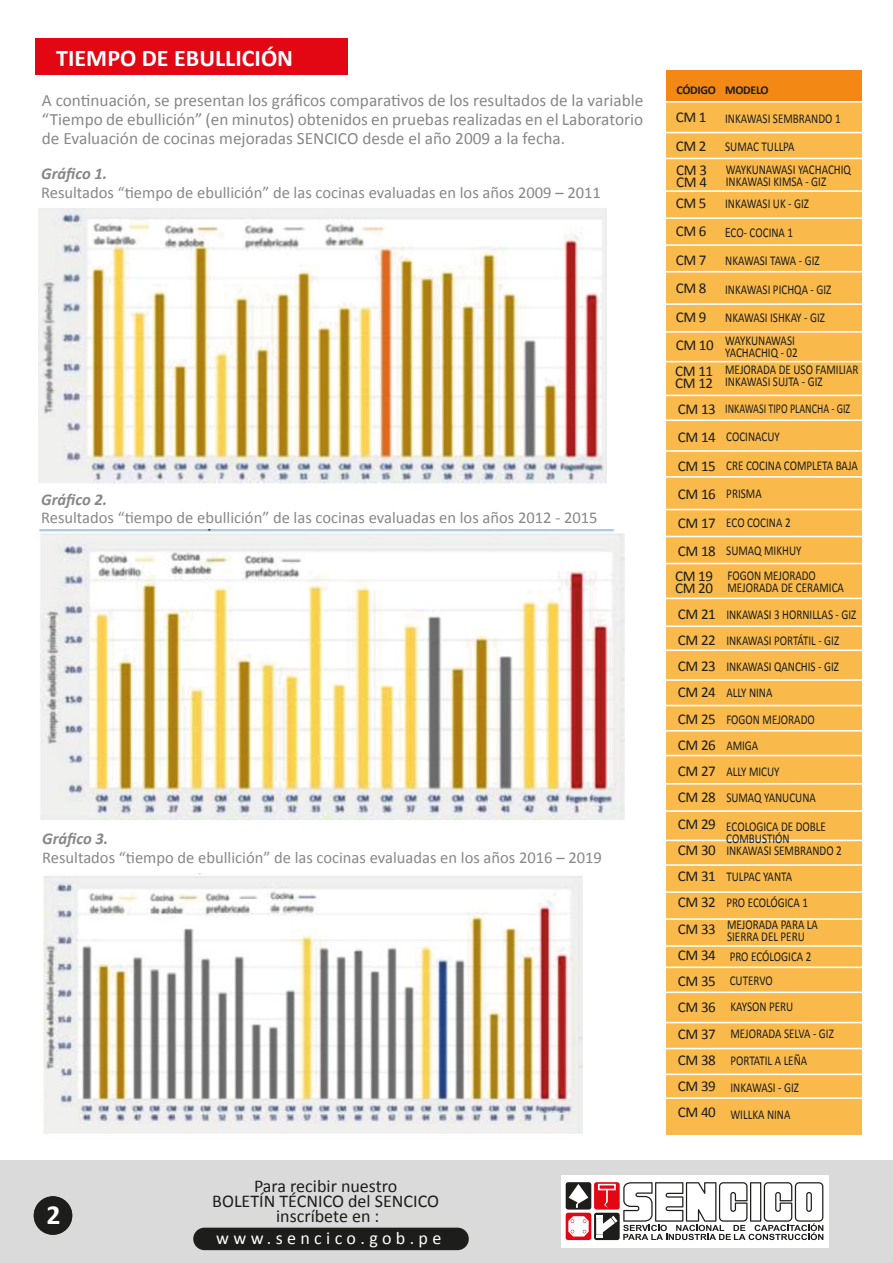
<style>
.page{position:relative;width:893px;height:1263px;background:#fff}
.page>*{position:absolute;margin:0;border:0;box-sizing:border-box;transform-origin:0 0}
.t1{font:700 27.75px "Calibri";color:#fff}
.t2{font:700 24px "Calibri";color:#fff}
.t3{font:18px/15px "Calibri";color:#1d1d1b;text-align:center}
.t4{font:18px "Calibri";letter-spacing:.24em;color:#fff}
.t5{font:17.25px/18.8px "Calibri";color:#878787;text-align:justify}
.t6{font:16.5px "Calibri";color:#878787}
.t7{font:italic 700 16.5px "Calibri";color:#878787}
.t8{font:15px/26.2px "Calibri";letter-spacing:-.025em;color:#1d1d1b}
.t9{font:13.5px/28.5px "Calibri";color:#1d1d1b;scale:.82 1}
.t10{font:13.5px "Calibri";color:#1d1d1b;scale:.74 1}
.t11{font:700 12px "Calibri";letter-spacing:-.025em;color:#1d1d1b}
.s1{font-family:"Myriad Pro"}
</style>
<div class="page">
<div style="left:35px;top:38px;width:313px;height:36px;background:#e30613"></div>
<div style="left:666px;top:70px;width:195px;height:1064px;background:#f9ba4b"></div>
<div style="left:666px;top:70px;width:195px;height:32px;background:#f38814"></div>
<div style="left:0;top:1160px;width:893px;height:103px;background:#dadada"></div>
<div style="left:561px;top:1175px;width:267px;height:72px;background:#fff"></div>
<div style="left:566px;top:1182px;width:25px;height:27px;background:#1d1d1b;border-radius:3px"></div>
<svg style="left:569px;top:1184px;width:19px;height:24px"></svg>
<div style="left:594px;top:1182px;width:26px;height:27px;background:#e30613;border-radius:3px"></div>
<div style="left:594px;top:1213px;width:26px;height:27px;background:#1d1d1b;border-radius:3px"></div>
<div style="left:566px;top:1213px;width:25px;height:27px;background:#e30613;border-radius:3px"></div>
<svg style="left:568px;top:1216px;width:21px;height:20px"></svg>
<svg style="left:596px;top:1182px;width:227px;height:58px"></svg>
<div style="left:34px;top:1196px;width:38px;height:39px;background:#1d1d1b;border-radius:50%"></div>
<div style="left:193px;top:1228px;width:276px;height:22px;background:#1d1d1b;border-radius:11px"></div>
<img style="left:38px;top:208px;width:569px;height:276px">
<img style="left:39px;top:530px;width:586px;height:290px">
<img style="left:43px;top:873px;width:539px;height:261px">
<hr style="left:660px;top:101px;width:206px;height:2px;background:#fff">
<hr style="left:660px;top:132px;width:206px;height:1px;background:#fff">
<hr style="left:660px;top:158px;width:206px;height:1px;background:#fff">
<hr style="left:660px;top:190px;width:206px;height:2px;background:#fff">
<hr style="left:660px;top:217px;width:206px;height:2px;background:#fff">
<hr style="left:660px;top:244px;width:206px;height:2px;background:#fff">
<hr style="left:660px;top:271px;width:206px;height:2px;background:#fff">
<hr style="left:660px;top:303px;width:206px;height:2px;background:#fff">
<hr style="left:660px;top:331px;width:206px;height:2px;background:#fff">
<hr style="left:660px;top:361px;width:206px;height:1px;background:#fff">
<hr style="left:660px;top:395px;width:206px;height:1px;background:#fff">
<hr style="left:660px;top:419px;width:206px;height:2px;background:#fff">
<hr style="left:660px;top:450px;width:206px;height:2px;background:#fff">
<hr style="left:660px;top:476px;width:206px;height:2px;background:#fff">
<hr style="left:660px;top:509px;width:206px;height:1px;background:#fff">
<hr style="left:660px;top:536px;width:206px;height:1px;background:#fff">
<hr style="left:660px;top:563px;width:206px;height:1px;background:#fff">
<hr style="left:660px;top:755px;width:206px;height:1px;background:#fff">
<hr style="left:660px;top:730px;width:206px;height:2px;background:#fff">
<hr style="left:660px;top:598px;width:206px;height:1px;background:#fff">
<hr style="left:660px;top:625px;width:206px;height:2px;background:#fff">
<hr style="left:660px;top:649px;width:206px;height:2px;background:#fff">
<hr style="left:660px;top:679px;width:206px;height:2px;background:#fff">
<hr style="left:660px;top:705px;width:206px;height:1px;background:#fff">
<hr style="left:660px;top:783px;width:206px;height:2px;background:#fff">
<hr style="left:660px;top:810px;width:206px;height:2px;background:#fff">
<hr style="left:660px;top:840px;width:206px;height:1px;background:#fff">
<hr style="left:660px;top:864px;width:206px;height:2px;background:#fff">
<hr style="left:660px;top:891px;width:206px;height:2px;background:#fff">
<hr style="left:660px;top:918px;width:206px;height:2px;background:#fff">
<hr style="left:660px;top:1097px;width:206px;height:2px;background:#fff">
<hr style="left:660px;top:1073px;width:206px;height:2px;background:#fff">
<hr style="left:660px;top:945px;width:206px;height:2px;background:#fff">
<hr style="left:660px;top:966px;width:206px;height:2px;background:#fff">
<hr style="left:660px;top:991px;width:206px;height:2px;background:#fff">
<hr style="left:660px;top:1022px;width:206px;height:1px;background:#fff">
<hr style="left:660px;top:1048px;width:206px;height:1px;background:#fff">
<h2 class="t2" style="left:56px;top:43px;width:238px">TIEMPO DE EBULLICIÓN</h2>
<p class="t5" style="left:42px;top:90px;width:603px">A continuación, se presentan los gráficos comparativos de los resultados de la variable “Tiempo de ebullición” (en minutos) obtenidos en pruebas realizadas en el Laboratorio de Evaluación de cocinas mejoradas SENCICO desde el año 2009 a la fecha.</p>
<p class="t7" style="left:41px;top:163px;width:68px">Gráfico 1.</p>
<p class="t6" style="left:41px;top:182px;width:561px">Resultados “tiempo de ebullición” de las cocinas evaluadas en los años 2009 – 2011</p>
<p class="t7" style="left:41px;top:489px;width:68px">Gráfico 2.</p>
<p class="t6" style="left:41px;top:508px;width:558px">Resultados “tiempo de ebullición” de las cocinas evaluadas en los años 2012 - 2015</p>
<p class="t7" style="left:42px;top:829px;width:68px">Gráfico 3.</p>
<p class="t6" style="left:42px;top:847px;width:561px">Resultados “tiempo de ebullición” de las cocinas evaluadas en los años 2016 – 2019</p>
<h1 class="t1" style="left:46px;top:1197px;width:16px">12</h1>
<h3 class="t3" style="left:212px;top:1177px;width:228px">Para recibir nuestro<br>BOLETÍN TÉCNICO del SENCICO inscríbete en :</h3>
<h3 class="t4" style="left:216px;top:1226px;width:227px">www.sencico.gob.pe</h3>
<p class="t11" style="left:676px;top:83px;width:94px">CÓDIGO MODELO</p>
<p class="t9" style="left:725px;top:103px;width:142px">INKAWASI SEMBRANDO 1<br>SUMAC TULLPA</p>
<p class="t8" style="left:676px;top:102px;width:32px;line-height:28.5px">CM 1<br>CM 2</p>
<p class="t8" style="left:676px;top:163px;width:32px;line-height:12px">CM 3<br>CM 4</p>
<p class="t9" style="left:726px;top:162px;width:154px;line-height:12px">WAYKUNAWASI YACHACHIQ<br>INKAWASI KIMSA - GIZ</p>
<p class="t8" style="left:676px;top:188px;width:40px;line-height:28.5px">CM 5<br>CM 6<br>CM 7<br>CM 8<br>CM 9<br>CM 10</p>
<p class="t9" style="left:725px;top:189px;width:131px">INKAWASI UK - GIZ<br><span class="s1">E</span>CO- COCINA 1<br>NKAWASI TAWA - GIZ<br>INKAWASI PICHQA - GIZ<br>NKAWASI ISHKAY - GIZ</p>
<p class="t9" style="left:725px;top:334px;width:90px;line-height:12px">WAYKUNAWASI<br>YACHACHIQ - 02</p>
<p class="t8" style="left:675px;top:365px;width:40px;line-height:12px">CM 11<br>CM 12</p>
<p class="t9" style="left:725px;top:363px;width:164px;line-height:12px">MEJORADA DE USO FAMILIAR<br>INKAWASI SUJTA - GIZ</p>
<p class="t8" style="left:678px;top:394px;width:40px;line-height:28.5px;text-align:justify">CM 13<br>CM 14<br>CM 15<br>CM 16<br>CM 17<br>CM 18</p>
<p class="t10" style="left:725px;top:400px;width:171px">INKAWASI TIPO PLANCHA - GIZ</p>
<p class="t9" style="left:727px;top:568px;width:144px;line-height:12px">FOGON MEJORADO<br>MEJORADA DE CERAMICA</p>
<p class="t9" style="left:726px;top:600px;width:160px;line-height:26.2px">INKAWASI 3 HORNILLAS - GIZ<br>INKAWASI PORTÁTIL - GIZ<br>INKAWASI QANCHIS - GIZ<br>ALLY NINA<br>FOGON MEJORADO<br>AMIGA<br>ALLY MICUY<br>SUMAQ YANUCUNA</p>
<p class="t9" style="left:726px;top:422px;width:162px">COCINACUY<br>CRE COCINA COMPLETA BAJA<br>PRISMA<br>ECO COCINA 2<br>SUMAQ MIKHUY</p>
<p class="t8" style="left:675px;top:570px;width:40px;line-height:12px">CM 19<br>CM 20</p>
<p class="t8" style="left:678px;top:600px;width:40px;text-align:justify">CM 21<br>CM 22<br>CM 23<br>CM 24<br>CM 25<br>CM 26<br>CM 27<br>CM 28<br>CM 29<br>CM 30<br>CM 31<br>CM 32<br>CM 33<br>CM 34<br>CM 35<br>CM 36<br>CM 37<br>CM 38<br>CM 39<br>CM 40</p>
<p class="t9" style="left:726px;top:820px;width:123px;line-height:12px">ECOLOGICA DE DOBLE<br>COMBUSTIÓN</p>
<p class="t9" style="left:726px;top:837px;width:142px;line-height:26.2px">INKAWASI SEMBRANDO 2<br>TULPAC YANTA<br>PRO ECOLÓGICA 1</p>
<p class="t9" style="left:727px;top:918px;width:112px;line-height:12px">MEJORADA PARA LA<br>SIERRA DEL PERU</p>
<p class="t9" style="left:730px;top:944px;width:101px;line-height:24px">PRO ECÓLOGICA 2<br>CUTERVO</p>
<p class="t9" style="left:730px;top:992px;width:128px;line-height:27px">KAYSON PERU<br>MEJORADA SELVA - GIZ<br>PORTATIL A LEÑA<br>INKAWASI - GIZ<br>WILLKA NINA</p>
</div>
